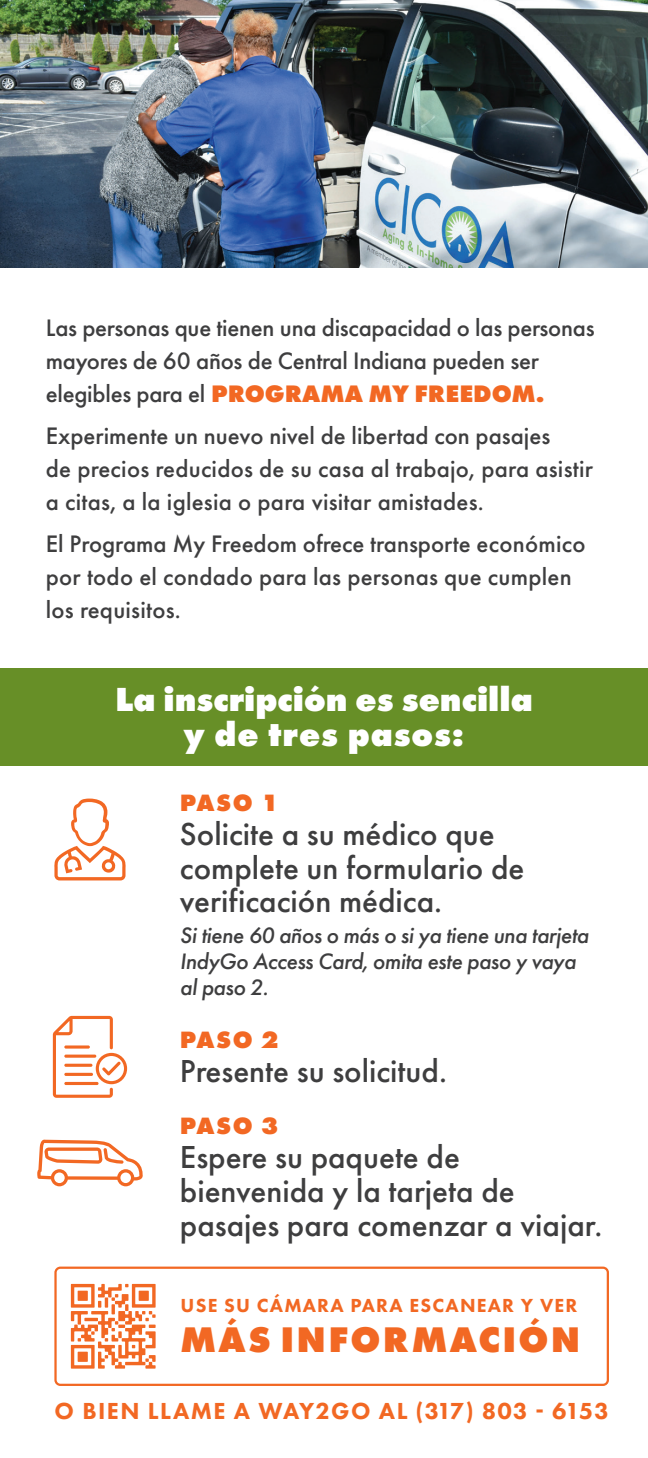
<style>
.page{position:relative;width:648px;height:1458px;background:#fff}
.page>*{position:absolute;margin:0;border:0;box-sizing:border-box;transform-origin:0 0}
.t1{font:800 36.9px "Futura PT";letter-spacing:.06em;color:#f26823}
.t2{font:800 34.65px/34.6px "Futura PT";color:#fff;text-align:center}
.t3{font:500 33.07px/33.8px "Futura PT";color:#3e3e3f}
.t4{font:500 24.75px/32.9px "Futura PT";color:#3e3e3f}
.t5{font:800 24.53px "Futura PT";letter-spacing:.06em;color:#f26823}
.t6{font:800 24.07px "Futura PT";letter-spacing:.055em;color:#f26823}
.t7{font:italic 500 23.18px/26.1px "Futura PT";letter-spacing:-.02em;color:#3e3e3f}
.t8{font:800 19.57px "Futura PT";letter-spacing:.06em;color:#f26823}
.s1{font-weight:800;color:#f26823}
</style>
<div class="page">
<div style="left:0;top:669px;width:648px;height:97px;background:#678f27"></div>
<svg style="left:53px;top:1016px;width:74px;height:82px"></svg>
<svg style="left:37px;top:1140px;width:106px;height:46px"></svg>
<svg style="left:54px;top:799px;width:72px;height:81px"></svg>
<img style="left:0;top:0;width:648px;height:267px">
<div style="left:54px;top:1267px;width:555px;height:119px;border:2px solid #f26823;border-radius:5px"></div>
<svg style="left:71px;top:1284px;width:85px;height:85px"></svg>
<p class="t4" style="left:46px;top:311px;width:550px">Las personas que tienen una discapacidad o las personas mayores de 60 años de Central Indiana pueden ser elegibles para el <span class="s1">PROGRAMA MY FREEDOM.</span></p>
<p class="t4" style="left:46px;top:420px;width:549px">Experimente un nuevo nivel de libertad con pasajes<br>de precios reducidos de su casa al trabajo, para asistir a citas, a la iglesia o para visitar amistades.</p>
<p class="t4" style="left:46px;top:528px;width:541px">El Programa My Freedom ofrece transporte económico por todo el condado para las personas que cumplen los requisitos.</p>
<h2 class="t2" style="left:115px;top:681px;width:419px">La inscripción es sencilla y de tres pasos:</h2>
<p class="t5" style="left:180px;top:787px;width:100px">PASO 1</p>
<h3 class="t3" style="left:180px;top:817px;width:346px">Solicite a su médico que complete un formulario de verificación médica.</h3>
<p class="t7" style="left:180px;top:922px;width:411px">Si tiene 60 años o más o si ya tiene una tarjeta<br>IndyGo Access Card, omita este paso y vaya al paso 2.</p>
<p class="t5" style="left:180px;top:1024px;width:100px">PASO 2</p>
<h3 class="t3" style="left:180px;top:1054px;width:269px">Presente su solicitud.</h3>
<p class="t5" style="left:180px;top:1111px;width:100px">PASO 3</p>
<h3 class="t3" style="left:180px;top:1140px;width:424px">Espere su paquete de bienvenida y la tarjeta de pasajes para comenzar a viajar.</h3>
<p class="t8" style="left:181px;top:1293px;width:398px">USE SU CÁMARA PARA ESCANEAR Y VER</p>
<h1 class="t1" style="left:180px;top:1316px;width:402px">MÁS INFORMACIÓN</h1>
<p class="t6" style="left:55px;top:1396px;width:556px">O BIEN LLAME A WAY2GO AL (317) 803 - 6153</p>
</div>
